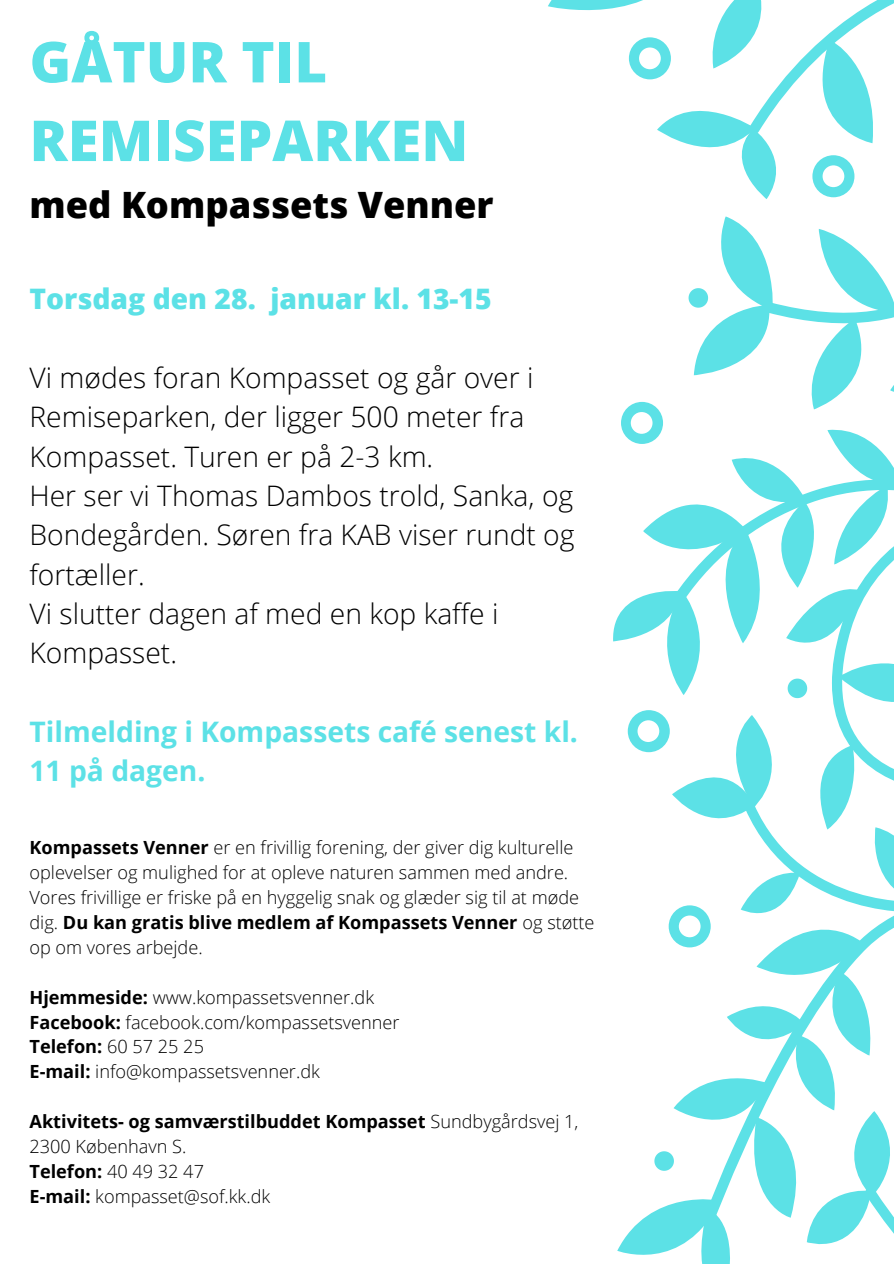
<style>
.page{position:relative;width:894px;height:1264px;background:#fff}
.page>*{position:absolute;margin:0;border:0;box-sizing:border-box;transform-origin:0 0}
.t1{font:800 56.4px/78.6px "Open Sans";color:#5ce1e6}
.t2{font:800 36.3px "Open Sans";color:#000}
.t3{font:300 28.2px/39.3px "Open Sans";color:#000}
.t4{font:700 28.2px/39.3px "Open Sans";color:#5ce1e6}
.t5{font:800 28.2px "Open Sans";color:#5ce1e6}
.t6{font:300 18.15px/24.9px "Open Sans";color:#000}
.t7{font:700 18.15px/24.9px "Open Sans";color:#000}
.s1{font-weight:700}
.s2{font-weight:300}
</style>
<div class="page">
<svg style="left:613px;top:216px;width:280px;height:1047px"></svg>
<svg style="left:548px;top:0;width:345px;height:199px"></svg>
<p class="t1" style="left:29px;top:21px;width:440px">GÅTUR TIL<br>REMISEPARKEN</p>
<p class="t2" style="left:29px;top:179px;width:465px">med Kompassets Venner</p>
<p class="t5" style="left:29px;top:279px;width:463px">Torsdag den 28. januar kl. 13-15</p>
<p class="t3" style="left:29px;top:357px;width:505px">Vi mødes foran Kompasset og går over i<br>Remiseparken, der ligger 500 meter fra<br>Kompasset. Turen er på 2-3 km.</p>
<p class="t3" style="left:29px;top:475px;width:546px;text-align:justify">Her ser vi Thomas Dambos trold, Sanka, og Bondegården. Søren fra KAB viser rundt og fortæller.</p>
<p class="t3" style="left:29px;top:593px;width:470px">Vi slutter dagen af med en kop kaffe i<br>Kompasset.</p>
<p class="t4" style="left:29px;top:711px;width:550px">Tilmelding i Kompassets café senest kl.<br>11 på dagen.</p>
<p class="t6" style="left:29px;top:834px;width:566px"><span class="s1">Kompassets Venner</span> er en frivillig forening, der giver dig kulturelle oplevelser og mulighed for at opleve naturen sammen med andre.<br>Vores frivillige er friske på en hyggelig snak og glæder sig til at møde dig. <span class="s1">Du kan gratis blive medlem af Kompassets Venner</span> og støtte op om vores arbejde.</p>
<p class="t6" style="left:29px;top:984px;width:346px"><span class="s1">Hjemmeside:</span> www.kompassetsvenner.dk</p>
<p class="t6" style="left:29px;top:1009px;width:371px"><span class="s1">Facebook:</span> facebook.com/kompassetsvenner</p>
<p class="t7" style="left:29px;top:1033px;width:176px">Telefon: <span class="s2">60 57 25 25</span></p>
<p class="t6" style="left:29px;top:1058px;width:292px"><span class="s1">E-mail:</span> info@kompassetsvenner.dk</p>
<p class="t7" style="left:29px;top:1108px;width:550px">Aktivitets- og samværstilbuddet Kompasset <span class="s2">Sundbygårdsvej 1,<br>2300 København S.</span></p>
<p class="t7" style="left:29px;top:1158px;width:176px">Telefon: <span class="s2">40 49 32 47</span></p>
<p class="t6" style="left:29px;top:1183px;width:242px"><span class="s1">E-mail:</span> kompasset@sof.kk.dk</p>
</div>
